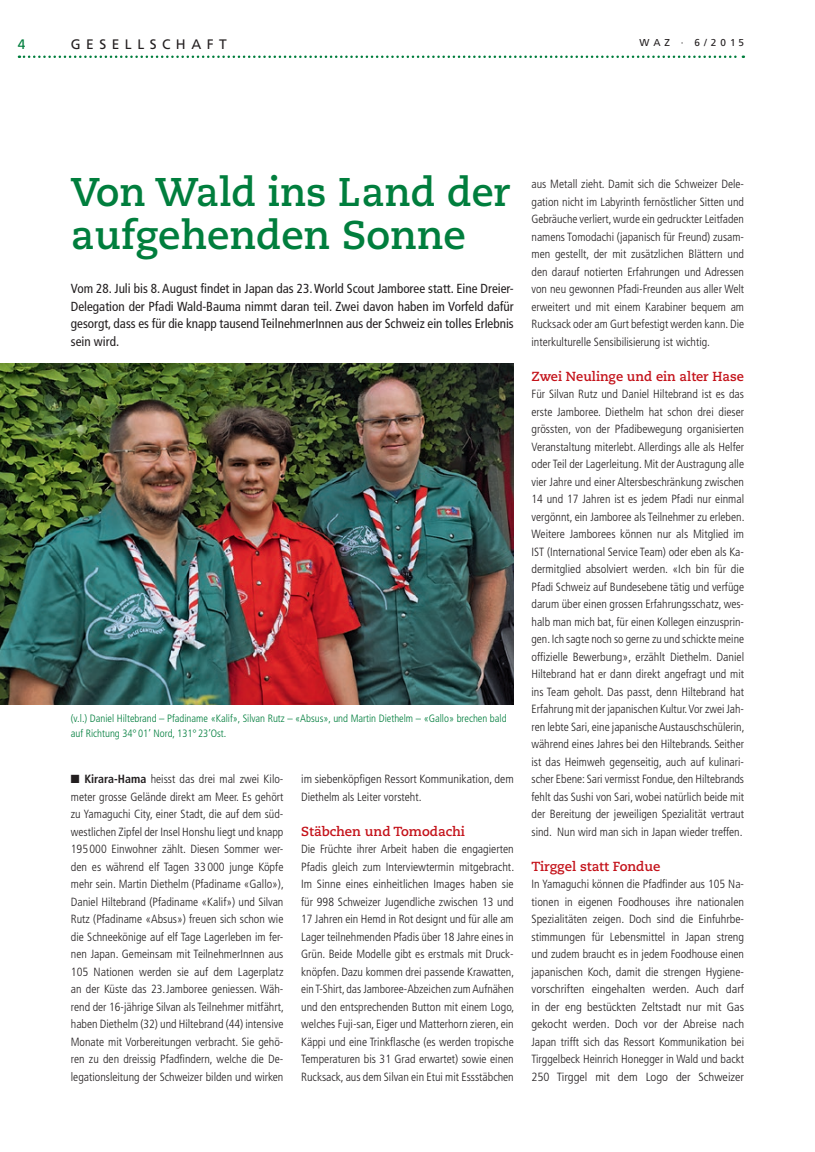
<style>
.page{position:relative;width:815px;height:1152px;background:#fff}
.page>*{position:absolute;margin:0;border:0;box-sizing:border-box;transform-origin:0 0}
.t1{font:700 40px/43.8px "Caecilia";color:#007e3d}
.t2{font:13.75px "Frutiger LT Std";letter-spacing:.4em;color:#231f20}
.t3{font:13.75px "Frutiger LT Std";color:#007e3d}
.t4{font:condensed 13.12px/17.5px "Frutiger LT Std";color:#231f20;text-align:justify}
.t5{font:700 13.12px "Caecilia";color:#c4121a}
.t6{font:300 condensed 11.88px/17.5px "Frutiger LT Std";color:#231f20;text-align:justify}
.t7{font:300 condensed 10.62px/15px "Frutiger LT Std";color:#007e3d}
.t8{font:10px "Frutiger LT Std";letter-spacing:.4em;color:#231f20}
.s1{font-weight:700}
</style>
<div class="page">
<svg style="left:19px;top:56px;width:725px;height:2px"></svg>
<img style="left:0;top:363px;width:514px;height:341px">
<p class="t3" style="left:18px;top:36px;width:9px">4</p>
<p class="t8" style="left:640px;top:37px;width:106px">WAZ · 6/2015</p>
<p class="t2" style="left:71px;top:36px;width:157px">GESELLSCHAFT</p>
<h1 class="t1" style="left:71px;top:170px;width:441px">Von Wald ins Land der aufgehenden Sonne</h1>
<p class="t4" style="left:71px;top:280px;width:444px">Vom 28. Juli bis 8. August findet in Japan das 23. World Scout Jamboree statt. Eine Dreier-Delegation der Pfadi Wald-Bauma nimmt daran teil. Zwei davon haben im Vorfeld dafür gesorgt, dass es für die knapp tausend TeilnehmerInnen aus der Schweiz ein tolles Erlebnis sein wird.</p>
<p class="t7" style="left:71px;top:711px;width:437px">(v.l.) Daniel Hiltebrand – Pfadiname «Kalif», Silvan Rutz – «Absus», und Martin Diethelm – «Gallo» brechen bald auf Richtung 34° 01’ Nord, 131° 23’Ost.</p>
<p class="t6" style="left:71px;top:770px;width:215px">■ <span class="s1">Kirara-Hama</span> heisst das drei mal zwei Kilo&shy;meter grosse Gelände direkt am Meer. Es gehört zu Yamaguchi City, einer Stadt, die auf dem süd&shy;westlichen Zipfel der Insel Honshu liegt und knapp 195 000 Einwohner zählt. Diesen Sommer wer&shy;den es während elf Tagen 33 000 junge Köpfe mehr sein. Martin Diethelm (Pfadiname «Gallo»), Daniel Hiltebrand (Pfadiname «Kalif») und Silvan Rutz (Pfadiname «Absus») freuen sich schon wie die Schneekönige auf elf Tage Lagerleben im fer&shy;nen Japan. Gemeinsam mit TeilnehmerInnen aus 105 Nationen werden sie auf dem Lagerplatz an der Küste das 23.Jamboree geniessen. Wäh&shy;rend der 16-jährige Silvan als Teilnehmer mitfährt, haben Diethelm (32) und Hiltebrand (44) intensive Monate mit Vorbereitungen verbracht. Sie gehö&shy;ren zu den dreissig Pfadfindern, welche die De&shy;legationsleitung der Schweizer bilden und wirken</p>
<p class="t6" style="left:301px;top:770px;width:214px">im siebenköpfigen Ressort Kommunikation, dem<br>Diethelm als Leiter vorsteht.</p>
<p class="t5" style="left:301px;top:823px;width:165px">Stäbchen und Tomodachi</p>
<p class="t6" style="left:301px;top:840px;width:215px">Die Früchte ihrer Arbeit haben die engagierten Pfadis gleich zum Interviewtermin mitgebracht.<br>Im Sinne eines einheitlichen Images haben sie für 998 Schweizer Jugendliche zwischen 13 und 17 Jahren ein Hemd in Rot designt und für alle am Lager teilnehmenden Pfadis über 18 Jahre eines in Grün. Beide Modelle gibt es erstmals mit Druck&shy;knöpfen. Dazu kommen drei passende Krawatten, ein T-Shirt, das Jamboree-Abzeichen zum Aufnähen und den entsprechenden Button mit einem Logo, welches Fuji-san, Eiger und Matterhorn zieren, ein Käppi und eine Trinkflasche (es werden tropische Temperaturen bis 31 Grad erwartet) sowie einen Rucksack, aus dem Silvan ein Etui mit Essstäbchen</p>
<p class="t6" style="left:531px;top:175px;width:214px">aus Metall zieht. Damit sich die Schweizer Dele&shy;gation nicht im Labyrinth fernöstlicher Sitten und Gebräuche verliert, wurde ein gedruckter Leitfaden namens Tomodachi (japanisch für Freund) zusam&shy;men gestellt, der mit zusätzlichen Blättern und den darauf notierten Erfahrungen und Adressen von neu gewonnen Pfadi-Freunden aus aller Welt erweitert und mit einem Karabiner bequem am Rucksack oder am Gurt befestigt werden kann. Die interkulturelle Sensibilisierung ist wichtig.</p>
<p class="t5" style="left:531px;top:368px;width:214px">Zwei Neulinge und ein alter Hase</p>
<p class="t6" style="left:531px;top:385px;width:215px">Für Silvan Rutz und Daniel Hiltebrand ist es das erste Jamboree. Diethelm hat schon drei dieser grössten, von der Pfadibewegung organisierten Veranstaltung miterlebt. Allerdings alle als Helfer oder Teil der Lagerleitung. Mit der Austragung alle vier Jahre und einer Altersbeschränkung zwischen 14 und 17 Jahren ist es jedem Pfadi nur einmal vergönnt, ein Jamboree als Teilnehmer zu erleben.<br>Weitere Jamborees können nur als Mitglied im IST (International Service Team) oder eben als Ka&shy;dermitglied absolviert werden. «Ich bin für die Pfadi Schweiz auf Bundesebene tätig und verfüge darum über einen grossen Erfahrungsschatz, wes&shy;halb man mich bat, für einen Kollegen einzusprin&shy;gen. Ich sagte noch so gerne zu und schickte meine offizielle Bewerbung», erzählt Diethelm. Daniel Hiltebrand hat er dann direkt angefragt und mit ins Team geholt. Das passt, denn Hiltebrand hat Erfahrung mit der japanischen Kultur. Vor zwei Jah&shy;ren lebte Sari, eine japanische Austauschschülerin, während eines Jahres bei den Hiltebrands. Seither ist das Heimweh gegenseitig, auch auf kulinari&shy;scher Ebene: Sari vermisst Fondue, den Hiltebrands fehlt das Sushi von Sari, wobei natürlich beide mit der Bereitung der jeweiligen Spezialität vertraut sind. Nun wird man sich in Japan wieder treffen.</p>
<p class="t5" style="left:531px;top:858px;width:131px">Tirggel statt Fondue</p>
<p class="t6" style="left:531px;top:875px;width:214px">In Yamaguchi können die Pfadfinder aus 105 Na&shy;tionen in eigenen Foodhouses ihre nationalen Spezialitäten zeigen. Doch sind die Einfuhrbe&shy;stimmungen für Lebensmittel in Japan streng und zudem braucht es in jedem Foodhouse einen japanischen Koch, damit die strengen Hygiene&shy;vorschriften eingehalten werden. Auch darf in der eng bestückten Zeltstadt nur mit Gas gekocht werden. Doch vor der Abreise nach Japan trifft sich das Ressort Kommunikation bei Tirggelbeck Heinrich Honegger in Wald und backt 250 Tirggel mit dem Logo der Schweizer</p>
</div>
